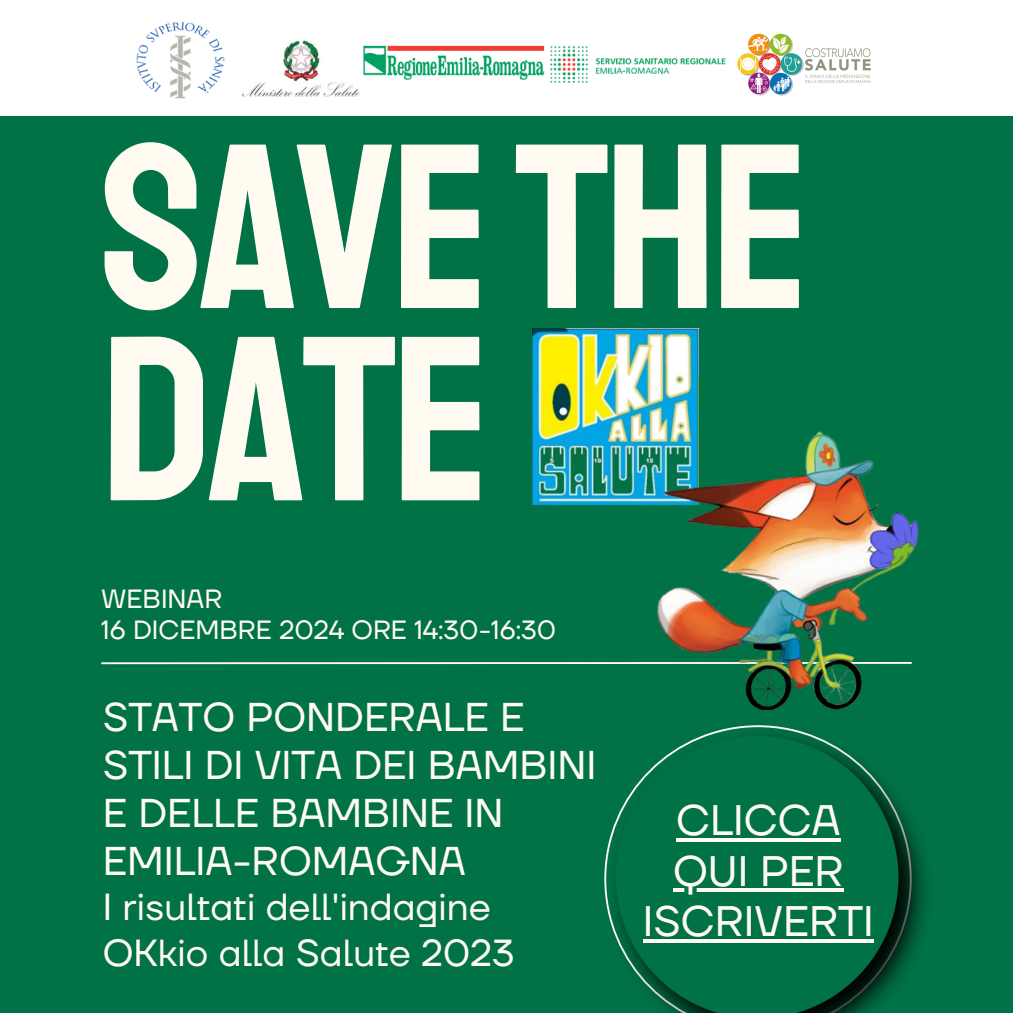
<style>
.page{position:relative;width:1013px;height:1013px;background:#fff}
.page>*{position:absolute;margin:0;border:0;box-sizing:border-box;transform-origin:0 0}
.t1{font:234.75px/192.2px "Staatliches";letter-spacing:-.02em;color:#fffbf1}
.t2{font:42.5px/50.6px "TT Firs Neue";color:#fffbf1;text-align:center}
.t3{font:40px/47.8px "TT Firs Neue";color:#fffbf1}
.t4{font:37.5px/45px "TT Firs Neue";color:#fffbf1}
.t5{font:26.25px/31px "TT Firs Neue";color:#fffbf1}
</style>
<div class="page">
<div style="left:0;top:0;width:1012px;height:1012px;background:#017146"></div>
<hr style="left:101px;top:662px;width:810px;height:2px;background:#fffbf1">
<div style="left:0;top:0;width:1012px;height:115px;background:#fff"></div>
<img style="left:533px;top:329px;width:166px;height:175px">
<img style="left:638px;top:398px;width:281px;height:312px">
<img style="left:136px;top:21px;width:590px;height:78px">
<img style="left:604px;top:725px;width:322px;height:287px">
<img style="left:737px;top:33px;width:134px;height:63px">
<p class="t1" style="left:101px;top:135px;width:710px">SAVE THE<br>DATE</p>
<p class="t5" style="left:101px;top:584px;width:456px">WEBINAR<br>16 DICEMBRE 2024 ORE 14:30-16:30</p>
<p class="t3" style="left:103px;top:695px;width:495px">STATO PONDERALE E<br>STILI DI VITA DEI BAMBINI<br>E DELLE BAMBINE IN<br>EMILIA-ROMAGNA</p>
<p class="t4" style="left:103px;top:886px;width:413px">I risultati dell'indagine<br>OKkio alla Salute 2023</p>
<p class="t2" style="left:676px;top:796px;width:166px">CLICCA</p>
<p class="t2" style="left:643px;top:847px;width:232px">QUI PER<br>ISCRIVERTI</p>
</div>
